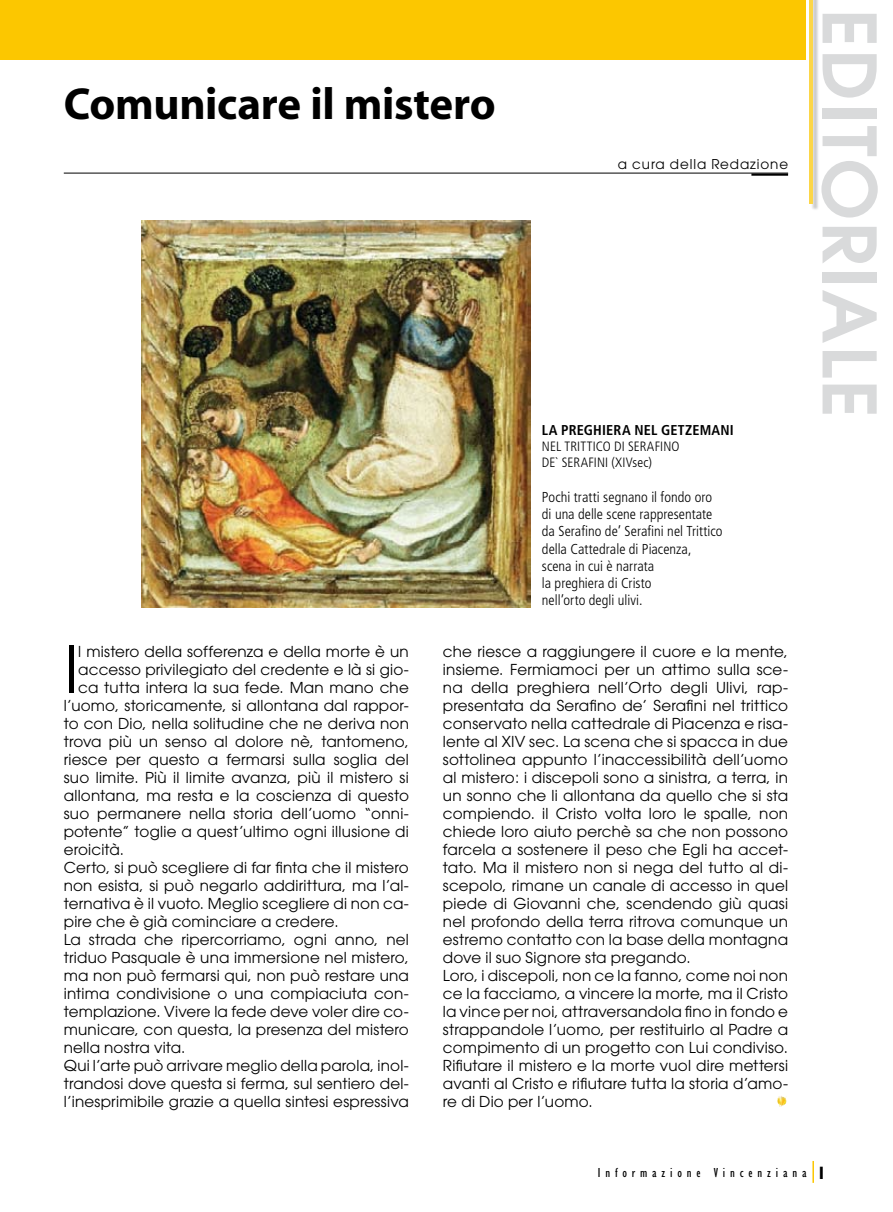
<style>
.page{position:relative;width:893px;height:1212px;background:#fff}
.page>*{position:absolute;margin:0;border:0;box-sizing:border-box;transform-origin:0 0}
.t1{font:600 73.2px "Avant Garde";letter-spacing:.03em;color:#d9dadb}
.t2{font:63.6px "Avant Garde";color:#000}
.t3{font:700 45px "Myriad";letter-spacing:-.01em;color:#000}
.t4{font:15px/18px "Avant Garde";letter-spacing:.01em;color:#000}
.t5{font:300 condensed 14.4px/17.2px "Frutiger";color:#000}
.t6{font:700 condensed 14.25px "Frutiger";letter-spacing:.01em;color:#000}
.t7{font:300 condensed 13.5px/16.2px "Frutiger";letter-spacing:.01em;color:#000}
.t8{font:condensed 13.5px "Gill Sans";letter-spacing:.36em;color:#000}
.t9{font:13.5px "Avant Garde";letter-spacing:.065em;color:#000}
</style>
<div class="page">
<div style="left:810px;top:0;width:11px;height:212px;background:#000;opacity:.3"></div>
<hr style="left:809px;top:0;width:4px;height:204px;background:#fcd648">
<div style="left:0;top:0;width:806px;height:60px;background:#fcc700"></div>
<hr style="left:812px;top:1161px;width:2px;height:22px;background:#fcc700">
<hr style="left:64px;top:173px;width:724px;height:1px;background:#000">
<hr style="left:751px;top:173px;width:37px;height:3px;background:#000">
<img style="left:141px;top:221px;width:389px;height:386px">
<h3 class="t3" style="left:64px;top:80px;width:434px">Comunicare il mistero</h3>
<p class="t9" style="left:618px;top:156px;width:172px">a cura della Redazione</p>
<p class="t6" style="left:542px;top:421px;width:193px">LA PREGHIERA NEL GETZEMANI</p>
<p class="t7" style="left:542px;top:438px;width:139px">NEL TRITTICO DI SERAFINO<br>DE` SERAFINI (XIVsec)</p>
<p class="t5" style="left:542px;top:488px;width:182px">Pochi tratti segnano il fondo oro di una delle scene rappresentate da Serafino de’ Serafini nel Trittico della Cattedrale di Piacenza, scena in cui è narrata<br>la pre-ghiera di Cristo<br>nell’orto degli ulivi.</p>
<h2 class="t2" style="left:64px;top:632px;width:16px">I</h2>
<p class="t4" style="left:78px;top:642px;width:332px">l mistero della sofferenza e della morte è un</p>
<p class="t4" style="left:78px;top:660px;width:332px">accesso privilegiato del credente e là si gio-</p>
<p class="t4" style="left:78px;top:678px;width:332px">ca tutta intera la sua fede. Man mano che</p>
<p class="t4" style="left:64px;top:696px;width:347px">l’uomo, storicamente, si allontana dal rappor-</p>
<p class="t4" style="left:64px;top:714px;width:347px">to con Dio, nella solitudine che ne deriva non</p>
<p class="t4" style="left:64px;top:732px;width:347px">trova più un senso al dolore nè, tantomeno,</p>
<p class="t4" style="left:64px;top:750px;width:347px">riesce per questo a fermarsi sulla soglia del</p>
<p class="t4" style="left:64px;top:768px;width:347px">suo limite. Più il limite avanza, più il mistero si</p>
<p class="t4" style="left:64px;top:786px;width:347px">allontana, ma resta e la coscienza di questo</p>
<p class="t4" style="left:64px;top:804px;width:347px">suo permanere nella storia dell’uomo “onni-</p>
<p class="t4" style="left:64px;top:822px;width:347px">potente” toglie a quest’ultimo ogni illusione di</p>
<p class="t4" style="left:64px;top:840px;width:62px">eroicità.</p>
<p class="t4" style="left:64px;top:858px;width:347px">Certo, si può scegliere di far finta che il mistero</p>
<p class="t4" style="left:64px;top:876px;width:347px">non esista, si può negarlo addirittura, ma l’al-</p>
<p class="t4" style="left:64px;top:894px;width:347px">ternativa è il vuoto. Meglio scegliere di non ca-</p>
<p class="t4" style="left:64px;top:912px;width:276px">pire che è già cominciare a credere.</p>
<p class="t4" style="left:64px;top:930px;width:347px">La strada che ripercorriamo, ogni anno, nel</p>
<p class="t4" style="left:64px;top:948px;width:347px">triduo Pasquale è una immersione nel mistero,</p>
<p class="t4" style="left:64px;top:966px;width:347px">ma non può fermarsi qui, non può restare una</p>
<p class="t4" style="left:64px;top:984px;width:347px">intima condivisione o una compiaciuta con-</p>
<p class="t4" style="left:64px;top:1002px;width:347px">templazione. Vivere la fede deve voler dire co-</p>
<p class="t4" style="left:64px;top:1020px;width:347px">municare, con questa, la presenza del mistero</p>
<p class="t4" style="left:64px;top:1038px;width:123px">nella nostra vita.</p>
<p class="t4" style="left:64px;top:1056px;width:347px">Qui l’arte può arrivare meglio della parola, inol-</p>
<p class="t4" style="left:64px;top:1074px;width:347px">trandosi dove questa si ferma, sul sentiero del-</p>
<p class="t4" style="left:64px;top:1092px;width:347px">l’inesprimibile grazie a quella sintesi espressiva</p>
<p class="t4" style="left:443px;top:642px;width:347px">che riesce a raggiungere il cuore e la mente, insieme. Fermiamoci per un attimo sulla sce&shy;na della preghiera nell’Orto degli Ulivi, rap&shy;presentata da Serafino de’ Serafini nel trittico conservato nella cattedrale di Piacenza e risa&shy;lente al XIV sec. La scena che si spacca in due sottolinea appunto l’inaccessibilità dell’uomo al mistero: i discepoli sono a sinistra, a terra, in un sonno che li allontana da quello che si sta compiendo. il Cristo volta loro le spalle, non chiede loro aiuto perchè sa che non possono farcela a sostenere il peso che Egli ha accet&shy;tato. Ma il mistero non si nega del tutto al di&shy;scepolo, rimane un canale di accesso in quel piede di Giovanni che, scendendo giù quasi nel profondo della terra ritrova comunque un estremo contatto con la base della montagna dove il suo Signore sta pregando.<br>Loro, i discepoli, non ce la fanno, come noi non ce la facciamo, a vincere la morte, ma il Cristo la vince per noi, attraversandola fino in fondo e strappandole l’uomo, per restituirlo al Padre a compimento di un progetto con Lui condiviso.<br>Rifiutare il mistero e la morte vuol dire mettersi avanti al Cristo e rifiutare tutta la storia d’amo&shy;re di Dio per l’uomo.</p>
<h1 class="t1" style="left:897px;top:9px;width:401px;rotate:90deg">Editoriale</h1>
<p class="t8" style="left:598px;top:1165px;width:210px">Informazione Vincenziana</p>
</div>
